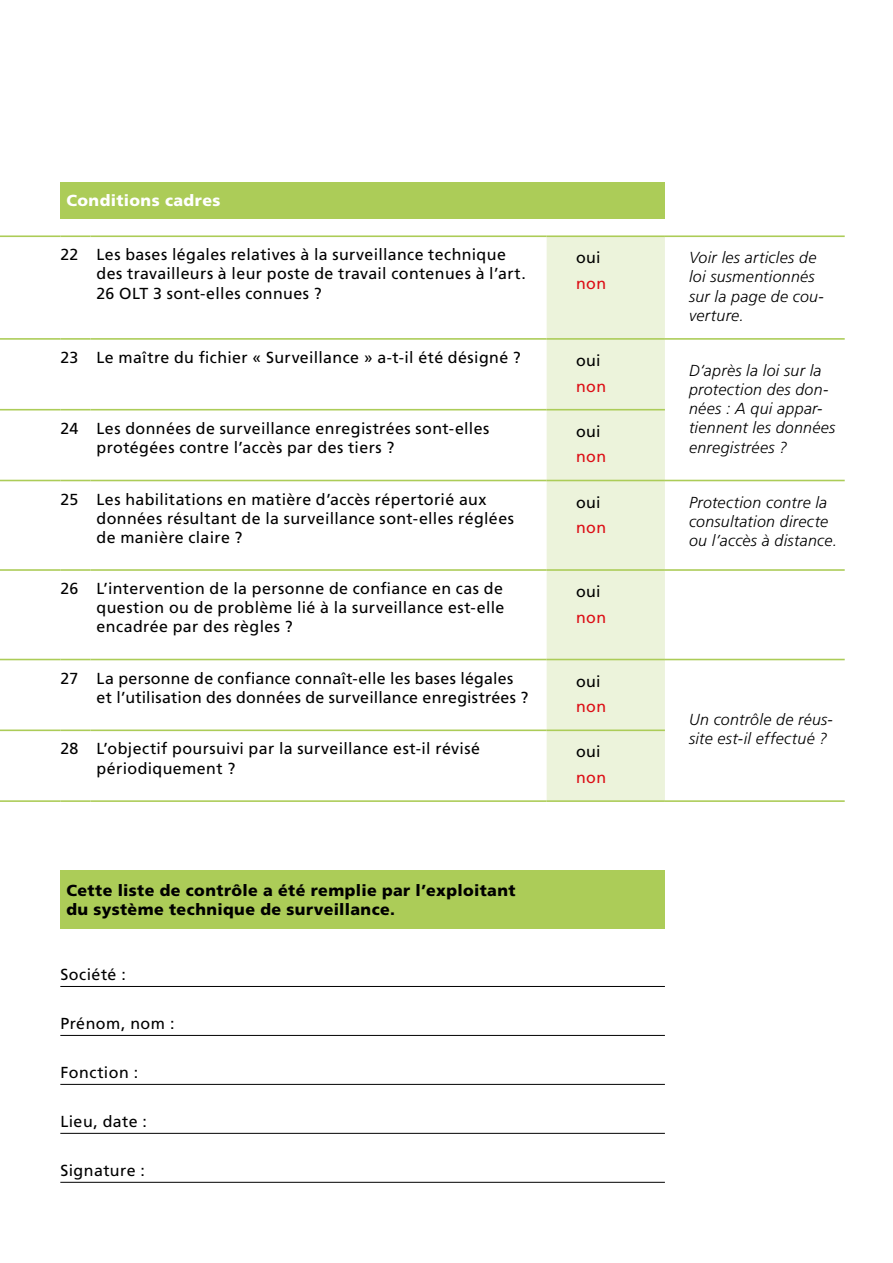
<style>
.page{position:relative;width:893px;height:1263px;background:#fff}
.page>*{position:absolute;margin:0;border:0;box-sizing:border-box;transform-origin:0 0}
.t1{font:15.9px/19.2px "Frutiger LT Pro";letter-spacing:.025em;color:#000}
.t2{font:italic 300 15.9px/19.2px "Frutiger LT Pro";letter-spacing:.02em;color:#000}
.t3{font:900 15.9px/19.2px "Frutiger LT Pro";letter-spacing:.025em;color:#000}
.t4{font:15.9px "Frutiger LT Pro";letter-spacing:.025em;color:#dc0d15}
.t5{font:900 15.9px "Frutiger LT Pro";letter-spacing:.03em;color:#fff}
</style>
<div class="page">
<div style="left:60px;top:182px;width:605px;height:36px;background:#accc58"></div>
<div style="left:547px;top:237px;width:118px;height:563px;background:#ecf3db"></div>
<hr style="left:0;top:235px;width:60px;height:2px;background:#accc58">
<hr style="left:60px;top:235px;width:30px;height:2px;background:#accc58">
<hr style="left:90px;top:235px;width:457px;height:2px;background:#accc58">
<hr style="left:547px;top:235px;width:118px;height:2px;background:#accc58">
<hr style="left:665px;top:235px;width:180px;height:2px;background:#accc58">
<hr style="left:0;top:338px;width:60px;height:2px;background:#accc58">
<hr style="left:60px;top:338px;width:30px;height:2px;background:#accc58">
<hr style="left:90px;top:338px;width:457px;height:2px;background:#accc58">
<hr style="left:547px;top:338px;width:118px;height:2px;background:#accc58">
<hr style="left:665px;top:338px;width:180px;height:2px;background:#accc58">
<hr style="left:0;top:409px;width:60px;height:1px;background:#accc58">
<hr style="left:60px;top:409px;width:30px;height:1px;background:#accc58">
<hr style="left:90px;top:409px;width:457px;height:1px;background:#accc58">
<hr style="left:547px;top:409px;width:118px;height:1px;background:#accc58">
<hr style="left:0;top:480px;width:60px;height:1px;background:#accc58">
<hr style="left:60px;top:480px;width:30px;height:1px;background:#accc58">
<hr style="left:90px;top:480px;width:457px;height:1px;background:#accc58">
<hr style="left:547px;top:480px;width:118px;height:1px;background:#accc58">
<hr style="left:665px;top:480px;width:180px;height:1px;background:#accc58">
<hr style="left:0;top:569px;width:60px;height:2px;background:#accc58">
<hr style="left:60px;top:569px;width:30px;height:2px;background:#accc58">
<hr style="left:90px;top:569px;width:457px;height:2px;background:#accc58">
<hr style="left:547px;top:569px;width:118px;height:2px;background:#accc58">
<hr style="left:665px;top:569px;width:180px;height:2px;background:#accc58">
<hr style="left:0;top:659px;width:60px;height:1px;background:#accc58">
<hr style="left:60px;top:659px;width:30px;height:1px;background:#accc58">
<hr style="left:90px;top:659px;width:457px;height:1px;background:#accc58">
<hr style="left:547px;top:659px;width:118px;height:1px;background:#accc58">
<hr style="left:665px;top:659px;width:180px;height:1px;background:#accc58">
<hr style="left:0;top:729px;width:60px;height:2px;background:#accc58">
<hr style="left:60px;top:729px;width:30px;height:2px;background:#accc58">
<hr style="left:90px;top:729px;width:457px;height:2px;background:#accc58">
<hr style="left:547px;top:729px;width:118px;height:2px;background:#accc58">
<hr style="left:0;top:800px;width:60px;height:2px;background:#accc58">
<hr style="left:60px;top:800px;width:30px;height:2px;background:#accc58">
<hr style="left:90px;top:800px;width:457px;height:2px;background:#accc58">
<hr style="left:547px;top:800px;width:118px;height:2px;background:#accc58">
<hr style="left:665px;top:800px;width:180px;height:2px;background:#accc58">
<hr style="left:60px;top:986px;width:605px;height:1px;background:#000">
<hr style="left:60px;top:1035px;width:605px;height:1px;background:#000">
<hr style="left:60px;top:1084px;width:605px;height:1px;background:#000">
<hr style="left:60px;top:1133px;width:605px;height:1px;background:#000">
<hr style="left:60px;top:1182px;width:605px;height:1px;background:#000">
<div style="left:60px;top:870px;width:605px;height:58px;background:#accc58"></div>
<p class="t5" style="left:66px;top:191px;width:156px">Conditions cadres</p>
<p class="t1" style="left:97px;top:245px;width:431px;text-indent:-36px">22 Les bases légales relatives à la surveillance technique des travailleurs à leur poste de travail contenues à l’art.<br>26 OLT 3 sont-elles connues ?</p>
<p class="t1" style="left:576px;top:248px;width:26px">oui</p>
<p class="t4" style="left:576px;top:274px;width:32px">non</p>
<p class="t1" style="left:60px;top:348px;width:462px">23 Le maître du fichier « Surveillance » a-t-il été désigné ?</p>
<p class="t1" style="left:576px;top:351px;width:26px">oui</p>
<p class="t4" style="left:576px;top:377px;width:32px">non</p>
<p class="t1" style="left:97px;top:419px;width:394px;text-indent:-36px">24 Les données de surveillance enregistrées sont-elles protégées contre l’accès par des tiers ?</p>
<p class="t1" style="left:576px;top:422px;width:26px">oui</p>
<p class="t4" style="left:576px;top:447px;width:32px">non</p>
<p class="t1" style="left:97px;top:489px;width:419px;text-indent:-36px">25 Les habilitations en matière d’accès répertorié aux données résultant de la surveillance sont-elles réglées de manière claire ?</p>
<p class="t1" style="left:576px;top:493px;width:26px">oui</p>
<p class="t4" style="left:576px;top:518px;width:32px">non</p>
<p class="t1" style="left:97px;top:579px;width:409px;text-align:justify;text-indent:-36px">26 L’intervention de la personne de confiance en cas de question ou de problème lié à la surveillance est-elle encadrée par des règles ?</p>
<p class="t1" style="left:576px;top:582px;width:26px">oui</p>
<p class="t4" style="left:576px;top:608px;width:32px">non</p>
<p class="t1" style="left:97px;top:668px;width:433px;text-indent:-36px">27 La personne de confiance connaît-elle les bases légales et l’utilisation des données de surveillance enregistrées ?</p>
<p class="t1" style="left:576px;top:672px;width:26px">oui</p>
<p class="t4" style="left:576px;top:697px;width:32px">non</p>
<p class="t1" style="left:97px;top:739px;width:385px;text-indent:-36px">28 L’objectif poursuivi par la surveillance est-il révisé périodiquement ?</p>
<p class="t1" style="left:576px;top:742px;width:26px">oui</p>
<p class="t4" style="left:576px;top:768px;width:32px">non</p>
<p class="t3" style="left:66px;top:880px;width:451px">Cette liste de contrôle a été remplie par l’exploitant du système technique de surveillance.</p>
<p class="t1" style="left:60px;top:965px;width:67px">Société :</p>
<p class="t1" style="left:60px;top:1014px;width:116px">Prénom, nom :</p>
<p class="t1" style="left:60px;top:1063px;width:79px">Fonction :</p>
<p class="t1" style="left:60px;top:1112px;width:88px">Lieu, date :</p>
<p class="t1" style="left:60px;top:1161px;width:86px">Signature :</p>
<p class="t2" style="left:689px;top:248px;width:136px">Voir les articles de loi susmentionnés sur la page de cou&shy;verture.</p>
<p class="t2" style="left:689px;top:361px;width:148px">D‘après la loi sur la protection des don&shy;nées : A qui appar&shy;tiennent les données enregistrées ?</p>
<p class="t2" style="left:689px;top:493px;width:150px">Protection contre la consultation directe ou l’accès à distance.</p>
<p class="t2" style="left:689px;top:710px;width:145px">Un contrôle de réus&shy;site est-il effectué ?</p>
</div>
